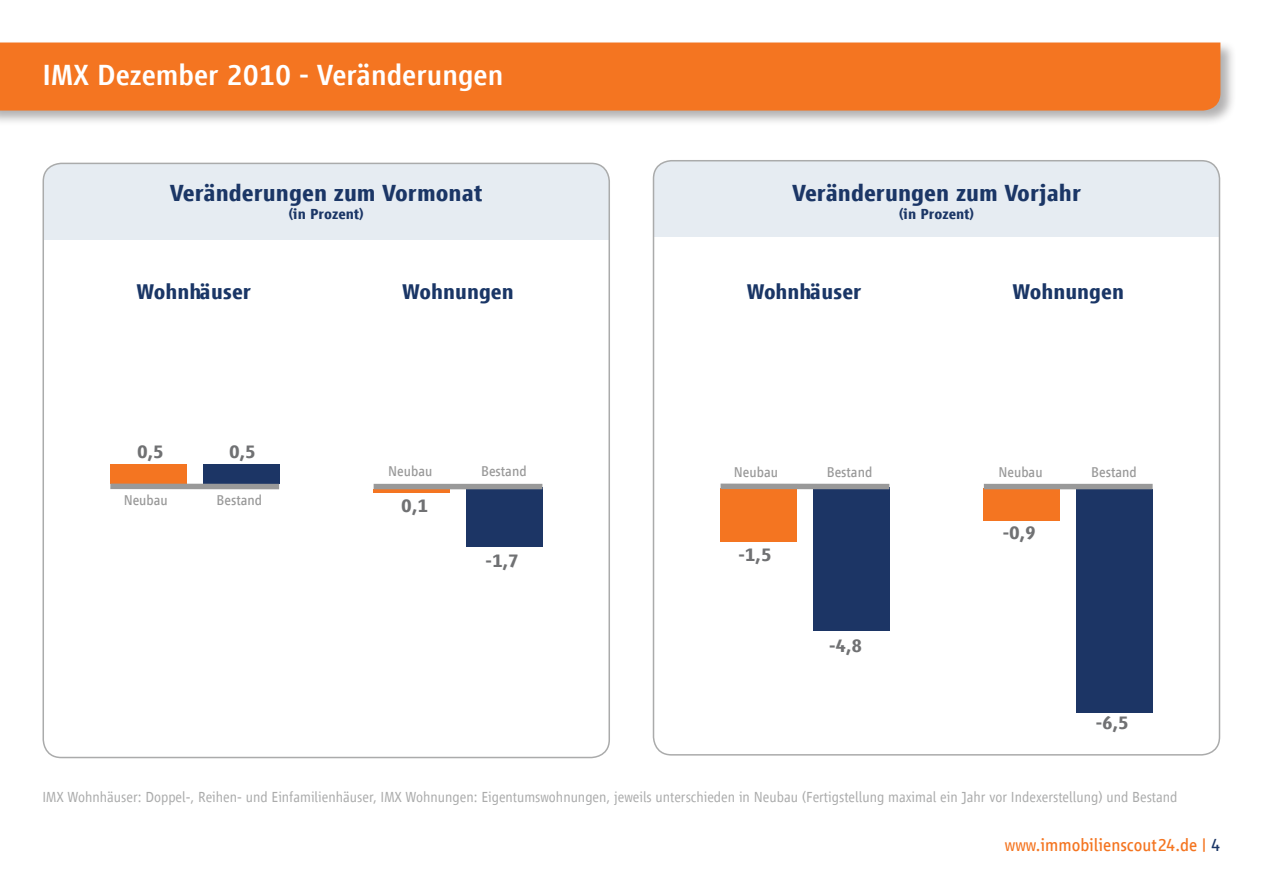
<style>
.page{position:relative;width:1263px;height:893px;background:#fff}
.page>*{position:absolute;margin:0;border:0;box-sizing:border-box;transform-origin:0 0}
.t1{font:500 30px "Scout Vialog";color:#fff}
.t2{font:700 24px "Scout Vialog";color:#1b3666}
.t3{font:700 21.9px "Scout Vialog";color:#1a3666}
.t4{font:700 19.05px "Scout Vialog";color:#707173}
.t5{font:18px "Scout Vialog";color:#f47521}
.t6{font:300 15px "Scout Vialog";color:#aaabab}
.t7{font:700 15px "Scout Vialog";color:#1b3666}
.t8{font:14.55px "Scout Vialog";color:#999}
.s1{color:#1b3666}
</style>
<div class="page">
<div style="left:43px;top:163px;width:566px;height:77px;background:#e6ecf2"></div>
<div style="left:653px;top:161px;width:566px;height:76px;background:#e6ecf2"></div>
<div style="left:110px;top:464px;width:77px;height:20px;background:#f47521"></div>
<div style="left:203px;top:464px;width:76px;height:20px;background:#1c3565"></div>
<div style="left:466px;top:487px;width:76px;height:59px;background:#1c3565"></div>
<svg style="left:374px;top:489px;width:76px;height:4px"></svg>
<div style="left:110px;top:484px;width:169px;height:5px;background:#999"></div>
<div style="left:374px;top:484px;width:168px;height:5px;background:#999"></div>
<div style="left:720px;top:488px;width:77px;height:53px;background:#f47521"></div>
<div style="left:813px;top:487px;width:76px;height:144px;background:#1c3565"></div>
<div style="left:1076px;top:489px;width:77px;height:224px;background:#1c3565"></div>
<div style="left:984px;top:488px;width:76px;height:33px;background:#f47521"></div>
<div style="left:720px;top:484px;width:169px;height:5px;background:#999"></div>
<div style="left:984px;top:484px;width:169px;height:5px;background:#999"></div>
<div style="left:0;top:40px;width:1236px;height:87px;background:#231f20;opacity:.35"></div>
<div style="left:0;top:43px;width:1220px;height:68px;background:#f47521"></div>
<h1 class="t1" style="left:43px;top:59px;width:462px">IMX Dezember 2010 - Veränderungen</h1>
<h2 class="t2" style="left:170px;top:179px;width:314px">Veränderungen zum Vormonat</h2>
<p class="t7" style="left:288px;top:205px;width:77px">(in Prozent)</p>
<h3 class="t3" style="left:136px;top:280px;width:116px">Wohnhäuser</h3>
<h3 class="t3" style="left:402px;top:280px;width:113px">Wohnungen</h3>
<p class="t4" style="left:137px;top:441px;width:28px">0,5</p>
<p class="t4" style="left:229px;top:441px;width:28px">0,5</p>
<p class="t8" style="left:124px;top:492px;width:46px">Neubau</p>
<p class="t8" style="left:217px;top:492px;width:47px">Bestand</p>
<p class="t8" style="left:388px;top:463px;width:46px">Neubau</p>
<p class="t8" style="left:481px;top:463px;width:47px">Bestand</p>
<p class="t4" style="left:401px;top:495px;width:28px">0,1</p>
<p class="t4" style="left:485px;top:550px;width:35px">-1,7</p>
<h2 class="t2" style="left:792px;top:179px;width:291px">Veränderungen zum Vorjahr</h2>
<p class="t7" style="left:899px;top:205px;width:77px">(in Prozent)</p>
<h3 class="t3" style="left:747px;top:280px;width:116px">Wohnhäuser</h3>
<h3 class="t3" style="left:1012px;top:280px;width:113px">Wohnungen</h3>
<p class="t8" style="left:734px;top:464px;width:46px">Neubau</p>
<p class="t8" style="left:827px;top:464px;width:47px">Bestand</p>
<p class="t8" style="left:998px;top:464px;width:46px">Neubau</p>
<p class="t8" style="left:1091px;top:464px;width:47px">Bestand</p>
<p class="t4" style="left:738px;top:544px;width:35px">-1,5</p>
<p class="t4" style="left:829px;top:635px;width:35px">-4,8</p>
<p class="t4" style="left:1003px;top:522px;width:35px">-0,9</p>
<p class="t4" style="left:1096px;top:712px;width:35px">-6,5</p>
<p class="t6" style="left:43px;top:789px;width:1136px">IMX Wohnhäuser: Doppel-, Reihen- und Einfamilienhäuser, IMX Wohnungen: Eigentumswohnungen, jeweils unterschieden in Neubau (Fertigstellung maximal ein Jahr vor Indexerstellung) und Bestand</p>
<p class="t5" style="left:1005px;top:835px;width:217px">www.immobilienscout24.de | <span class="s1">4</span></p>
</div>
